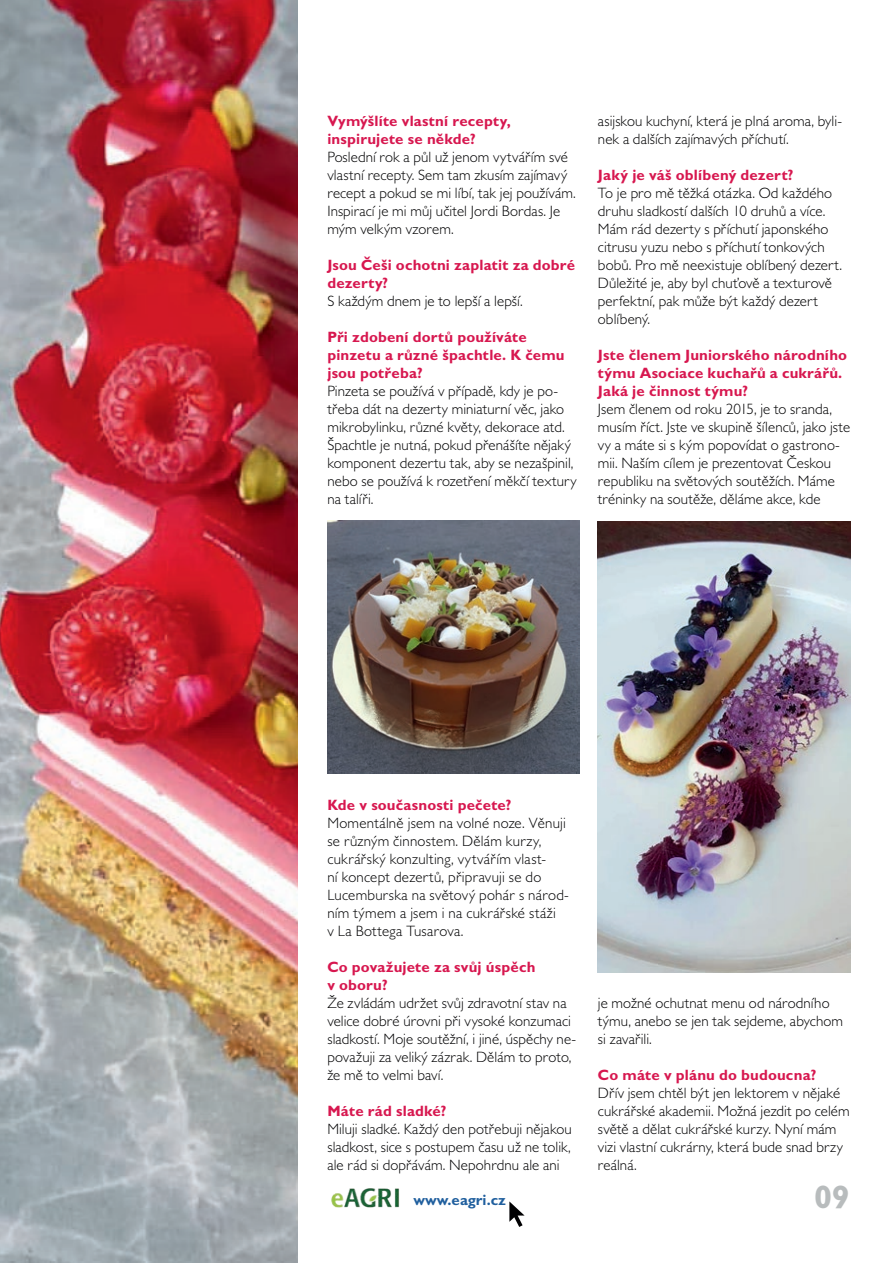
<style>
.page{position:relative;width:893px;height:1263px;background:#fff}
.page>*{position:absolute;margin:0;border:0;box-sizing:border-box;transform-origin:0 0}
.t1{font:700 32.55px "Gill Sans MT Pro";color:#b8bcbd}
.t2{font:300 15px/18px "Gill Sans MT Pro";letter-spacing:.005em;color:#000002}
.t3{font:700 15px/18px "Gill Sans MT Pro";letter-spacing:.01em;color:#d7174f}
.t4{font:700 15px "Gill Sans MT Pro";color:#205f9e}
</style>
<div class="page">
<img style="left:0;top:0;width:298px;height:1263px">
<img style="left:598px;top:522px;width:252px;height:450px">
<img style="left:327px;top:520px;width:253px;height:253px">
<img style="left:331px;top:1188px;width:68px;height:20px">
<svg style="left:509px;top:1201px;width:16px;height:26px"></svg>
<p class="t3" style="left:327px;top:112px;width:185px">Vymýšlíte vlastní recepty, inspirujete se někde?</p>
<p class="t2" style="left:327px;top:148px;width:250px">Poslední rok a půl už jenom vytvářím své vlastní recepty. Sem tam zkusím zajímavý recept a pokud se mi líbí, tak jej používám.<br>Inspirací je mi můj učitel Jordi Bordas. Je mým velkým vzorem.</p>
<p class="t3" style="left:327px;top:256px;width:249px">Jsou Češi ochotni zaplatit za dobré dezerty?</p>
<p class="t2" style="left:327px;top:292px;width:197px">S každým dnem je to lepší a lepší.</p>
<p class="t3" style="left:327px;top:328px;width:239px">Při zdobení dortů používáte pinzetu a různé špachtle. K čemu jsou potřeba?</p>
<p class="t2" style="left:327px;top:382px;width:251px">Pinzeta se používá v případě, kdy je po&shy;třeba dát na dezerty miniaturní věc, jako mikrobylinku, různé květy, dekorace atd.<br>Špachtle je nutná, pokud přenášíte nějaký komponent dezertu tak, aby se nezašpinil, nebo se používá k rozetření měkčí textury na talíři.</p>
<p class="t2" style="left:598px;top:112px;width:246px">asijskou kuchyní, která je plná aroma, byli&shy;nek a dalších zajímavých příchutí.</p>
<p class="t3" style="left:598px;top:166px;width:197px">Jaký je váš oblíbený dezert?</p>
<p class="t2" style="left:598px;top:184px;width:246px">To je pro mě těžká otázka. Od každého druhu sladkostí dalších 10 druhů a více.<br>Mám rád dezerty s příchutí japonského citrusu yuzu nebo s příchutí tonkových bobů. Pro mě neexistuje oblíbený dezert.<br>Důležité je, aby byl chuťově a texturově perfektní, pak může být každý dezert oblíbený.</p>
<p class="t3" style="left:598px;top:346px;width:251px">Jste členem Juniorského národního týmu Asociace kuchařů a cukrářů.<br>Jaká je činnost týmu?</p>
<p class="t2" style="left:598px;top:400px;width:254px">Jsem členem od roku 2015, je to sranda, musím říct. Jste ve skupině šílenců, jako jste vy a máte si s kým popovídat o gastrono&shy;mii. Naším cílem je prezentovat Českou republiku na světových soutěžích. Máme tréninky na soutěže, děláme akce, kde</p>
<p class="t3" style="left:327px;top:796px;width:186px">Kde v současnosti pečete?</p>
<p class="t2" style="left:327px;top:814px;width:243px">Momentálně jsem na volné noze. Věnuji se různým činnostem. Dělám kurzy, cukrářský konzulting, vytvářím vlast-<br>ní koncept dezertů, připravuji se do Lucemburska na světový pohár s národ&shy;ním týmem a jsem i na cukrářské stáži<br>v La Bottega Tusarova.</p>
<p class="t3" style="left:327px;top:958px;width:210px">Co považujete za svůj úspěch v oboru?</p>
<p class="t2" style="left:327px;top:994px;width:250px">Že zvládám udržet svůj zdravotní stav na velice dobré úrovni při vysoké konzumaci sladkostí. Moje soutěžní, i jiné, úspěchy ne&shy;považuji za veliký zázrak. Dělám to proto, že mě to velmi baví.</p>
<p class="t3" style="left:327px;top:1102px;width:121px">Máte rád sladké?</p>
<p class="t2" style="left:327px;top:1120px;width:246px;text-align:justify">Miluji sladké. Každý den potřebuji nějakou sladkost, sice s postupem času už ne tolik, ale rád si dopřávám. Nepohrdnu ale ani</p>
<p class="t2" style="left:598px;top:994px;width:247px">je možné ochutnat menu od národního týmu, anebo se jen tak sejdeme, abychom si zavařili.</p>
<p class="t3" style="left:598px;top:1066px;width:220px">Co máte v plánu do budoucna?</p>
<p class="t2" style="left:598px;top:1084px;width:253px">Dřív jsem chtěl být jen lektorem v nějaké cukrářské akademii. Možná jezdit po celém světě a dělat cukrářské kurzy. Nyní mám vizi vlastní cukrárny, která bude snad brzy reálná.</p>
<p class="t4" style="left:413px;top:1190px;width:94px">www.eagri.cz</p>
<h1 class="t1" style="left:814px;top:1176px;width:37px">09</h1>
</div>
